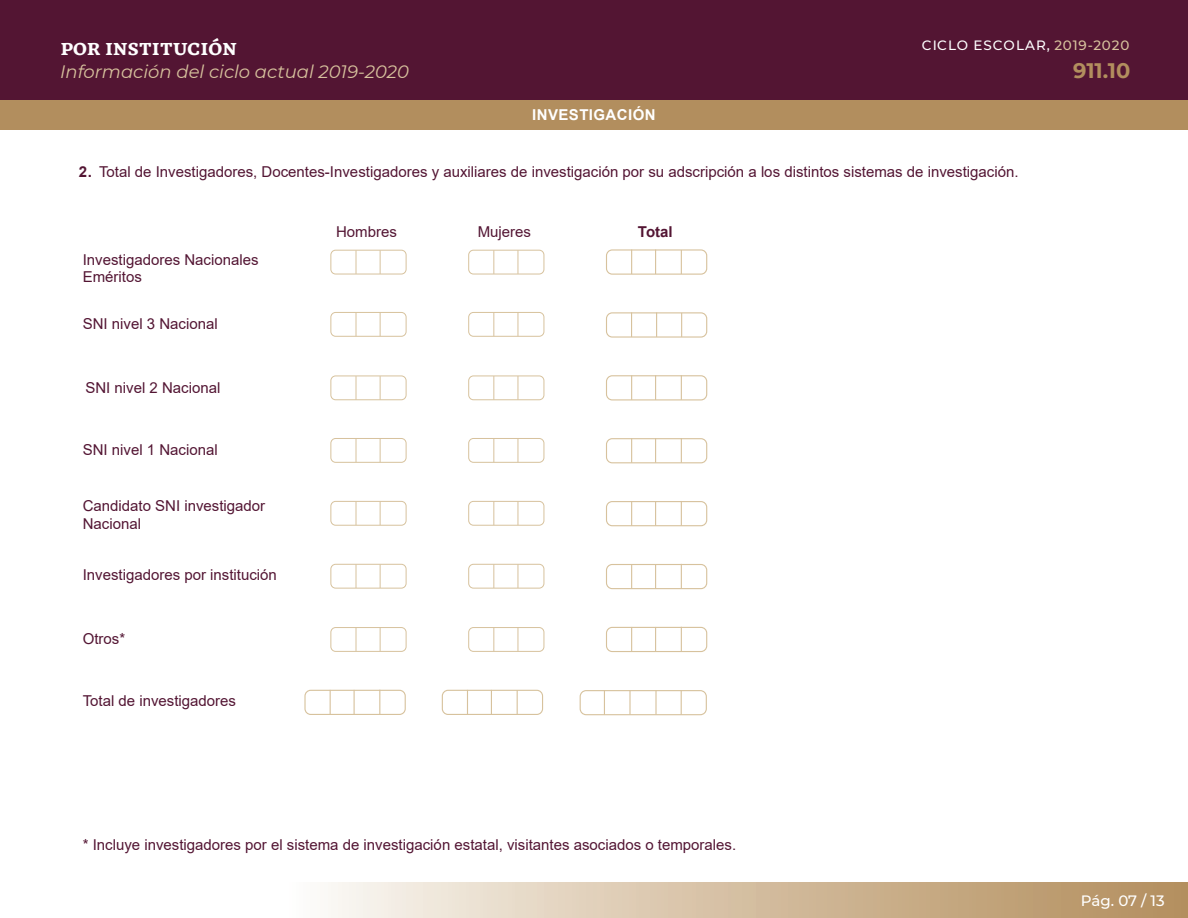
<style>
.page{position:relative;width:1188px;height:918px;background:#fff}
.page>*{position:absolute;margin:0;border:0;box-sizing:border-box;transform-origin:0 0}
.t1{font:700 21px "Montserrat";color:#b28e5e}
.t2{font:italic 18px "Montserrat";color:#d7c29d}
.t3{font:15px/16.5px "Arial";color:#531533}
.t4{font:700 15px "GMX";color:#fff}
.t5{font:700 15px "Arial";letter-spacing:.03em;color:#fff}
.t6{font:500 15px "Montserrat";letter-spacing:-.005em;color:#fff}
.t7{font:700 15px "Arial";color:#531533}
.t8{font:500 13.5px "Montserrat";letter-spacing:.07em;color:#fff}
.s1{color:#d7c29d}
.s2{font-weight:700}
</style>
<div class="page">
<div style="left:330px;top:250px;width:76px;height:24px;border:1px solid #d7c29d;border-radius:5px"></div>
<div style="left:304px;top:690px;width:102px;height:25px;border:1px solid #d7c29d;border-radius:6px"></div>
<div style="left:468px;top:250px;width:76px;height:24px;border:1px solid #d7c29d;border-radius:5px"></div>
<div style="left:330px;top:312px;width:76px;height:25px;border:1px solid #d7c29d;border-radius:5px"></div>
<div style="left:468px;top:312px;width:76px;height:25px;border:1px solid #d7c29d;border-radius:5px"></div>
<div style="left:330px;top:376px;width:76px;height:24px;border:1px solid #d7c29d;border-radius:5px"></div>
<div style="left:468px;top:376px;width:76px;height:24px;border:1px solid #d7c29d;border-radius:5px"></div>
<div style="left:330px;top:438px;width:76px;height:25px;border:1px solid #d7c29d;border-radius:5px"></div>
<div style="left:468px;top:438px;width:76px;height:25px;border:1px solid #d7c29d;border-radius:5px"></div>
<div style="left:330px;top:501px;width:76px;height:25px;border:1px solid #d7c29d;border-radius:5px"></div>
<div style="left:468px;top:501px;width:76px;height:25px;border:1px solid #d7c29d;border-radius:5px"></div>
<div style="left:330px;top:564px;width:76px;height:25px;border:1px solid #d7c29d;border-radius:5px"></div>
<div style="left:468px;top:564px;width:76px;height:25px;border:1px solid #d7c29d;border-radius:5px"></div>
<div style="left:330px;top:627px;width:76px;height:25px;border:1px solid #d7c29d;border-radius:5px"></div>
<div style="left:468px;top:627px;width:76px;height:25px;border:1px solid #d7c29d;border-radius:5px"></div>
<div style="left:442px;top:690px;width:101px;height:25px;border:1px solid #d7c29d;border-radius:6px"></div>
<div style="left:606px;top:249px;width:101px;height:26px;border:1px solid #d7c29d;border-radius:6px"></div>
<div style="left:606px;top:312px;width:101px;height:26px;border:1px solid #d7c29d;border-radius:6px"></div>
<div style="left:606px;top:375px;width:101px;height:25px;border:1px solid #d7c29d;border-radius:6px"></div>
<div style="left:606px;top:438px;width:101px;height:25px;border:1px solid #d7c29d;border-radius:6px"></div>
<div style="left:606px;top:501px;width:101px;height:25px;border:1px solid #d7c29d;border-radius:6px"></div>
<div style="left:606px;top:564px;width:101px;height:25px;border:1px solid #d7c29d;border-radius:6px"></div>
<div style="left:606px;top:627px;width:101px;height:25px;border:1px solid #d7c29d;border-radius:6px"></div>
<div style="left:285px;top:882px;width:903px;height:36px;background:linear-gradient(to right,#fcf9f5,#b18a57)"></div>
<div style="left:0;top:0;width:1188px;height:100px;background:#531533"></div>
<div style="left:0;top:100px;width:1188px;height:30px;background:#b28e5e"></div>
<svg style="left:356px;top:250px;width:1px;height:24px"></svg>
<svg style="left:380px;top:250px;width:1px;height:24px"></svg>
<svg style="left:354px;top:690px;width:1px;height:24px"></svg>
<svg style="left:330px;top:690px;width:1px;height:24px"></svg>
<svg style="left:379px;top:690px;width:1px;height:24px"></svg>
<svg style="left:493px;top:250px;width:1px;height:24px"></svg>
<svg style="left:518px;top:250px;width:1px;height:24px"></svg>
<svg style="left:356px;top:313px;width:1px;height:23px"></svg>
<svg style="left:380px;top:313px;width:1px;height:23px"></svg>
<svg style="left:493px;top:313px;width:1px;height:23px"></svg>
<svg style="left:518px;top:313px;width:1px;height:23px"></svg>
<svg style="left:356px;top:376px;width:1px;height:24px"></svg>
<svg style="left:380px;top:376px;width:1px;height:24px"></svg>
<svg style="left:493px;top:376px;width:1px;height:24px"></svg>
<svg style="left:518px;top:376px;width:1px;height:24px"></svg>
<svg style="left:356px;top:439px;width:1px;height:23px"></svg>
<svg style="left:380px;top:439px;width:1px;height:23px"></svg>
<svg style="left:493px;top:439px;width:1px;height:23px"></svg>
<svg style="left:518px;top:439px;width:1px;height:23px"></svg>
<svg style="left:356px;top:502px;width:1px;height:23px"></svg>
<svg style="left:380px;top:502px;width:1px;height:23px"></svg>
<svg style="left:493px;top:501px;width:1px;height:24px"></svg>
<svg style="left:518px;top:501px;width:1px;height:24px"></svg>
<svg style="left:356px;top:564px;width:1px;height:24px"></svg>
<svg style="left:380px;top:564px;width:1px;height:24px"></svg>
<svg style="left:493px;top:564px;width:1px;height:24px"></svg>
<svg style="left:518px;top:564px;width:1px;height:24px"></svg>
<svg style="left:356px;top:628px;width:1px;height:23px"></svg>
<svg style="left:380px;top:628px;width:1px;height:23px"></svg>
<svg style="left:493px;top:628px;width:1px;height:23px"></svg>
<svg style="left:518px;top:628px;width:1px;height:23px"></svg>
<svg style="left:491px;top:690px;width:1px;height:24px"></svg>
<svg style="left:467px;top:690px;width:1px;height:24px"></svg>
<svg style="left:517px;top:690px;width:1px;height:24px"></svg>
<svg style="left:579px;top:690px;width:128px;height:26px"></svg>
<svg style="left:655px;top:250px;width:1px;height:24px"></svg>
<svg style="left:631px;top:250px;width:1px;height:24px"></svg>
<svg style="left:681px;top:250px;width:1px;height:24px"></svg>
<svg style="left:631px;top:312px;width:1px;height:25px"></svg>
<svg style="left:656px;top:312px;width:1px;height:25px"></svg>
<svg style="left:681px;top:313px;width:1px;height:24px"></svg>
<svg style="left:655px;top:375px;width:1px;height:25px"></svg>
<svg style="left:631px;top:375px;width:1px;height:25px"></svg>
<svg style="left:681px;top:375px;width:1px;height:25px"></svg>
<svg style="left:655px;top:438px;width:1px;height:25px"></svg>
<svg style="left:631px;top:438px;width:1px;height:25px"></svg>
<svg style="left:681px;top:438px;width:1px;height:25px"></svg>
<svg style="left:655px;top:501px;width:1px;height:25px"></svg>
<svg style="left:631px;top:501px;width:1px;height:25px"></svg>
<svg style="left:681px;top:501px;width:1px;height:25px"></svg>
<svg style="left:655px;top:564px;width:1px;height:25px"></svg>
<svg style="left:631px;top:564px;width:1px;height:25px"></svg>
<svg style="left:681px;top:564px;width:1px;height:25px"></svg>
<svg style="left:655px;top:627px;width:1px;height:24px"></svg>
<svg style="left:631px;top:627px;width:1px;height:24px"></svg>
<svg style="left:681px;top:627px;width:1px;height:24px"></svg>
<p class="t4" style="left:60px;top:38px;width:178px">POR INSTITUCIÓN</p>
<p class="t2" style="left:60px;top:60px;width:350px">Información del ciclo actual 2019-2020</p>
<p class="t5" style="left:532px;top:104px;width:125px">INVESTIGACIÓN</p>
<p class="t8" style="left:922px;top:36px;width:209px">CICLO ESCOLAR, <span class="s1">2019-2020</span></p>
<h1 class="t1" style="left:1073px;top:56px;width:59px">911.10</h1>
<p class="t3" style="left:79px;top:163px;width:941px"><span class="s2">2.</span> Total de Investigadores, Docentes-Investigadores y auxiliares de investigación por su adscripción a los distintos sistemas de investigación.</p>
<p class="t3" style="left:83px;top:252px;width:177px">Investigadores Nacionales<br>Eméritos</p>
<p class="t3" style="left:83px;top:315px;width:137px">SNI nivel 3 Nacional</p>
<p class="t3" style="left:85px;top:380px;width:137px">SNI nivel 2 Nacional</p>
<p class="t3" style="left:83px;top:441px;width:137px">SNI nivel 1 Nacional</p>
<p class="t3" style="left:83px;top:497px;width:184px;line-height:18px">Candidato SNI investigador<br>Nacional</p>
<p class="t3" style="left:83px;top:566px;width:196px">Investigadores por institución</p>
<p class="t3" style="left:83px;top:630px;width:44px">Otros*</p>
<p class="t3" style="left:83px;top:692px;width:155px">Total de investigadores</p>
<p class="t3" style="left:336px;top:223px;width:62px">Hombres</p>
<p class="t3" style="left:478px;top:223px;width:55px">Mujeres</p>
<p class="t7" style="left:638px;top:221px;width:36px">Total</p>
<p class="t3" style="left:83px;top:836px;width:655px">* Incluye investigadores por el sistema de investigación estatal, visitantes asociados o temporales.</p>
<p class="t6" style="left:1081px;top:890px;width:85px">Pág. 07 / 13</p>
</div>
